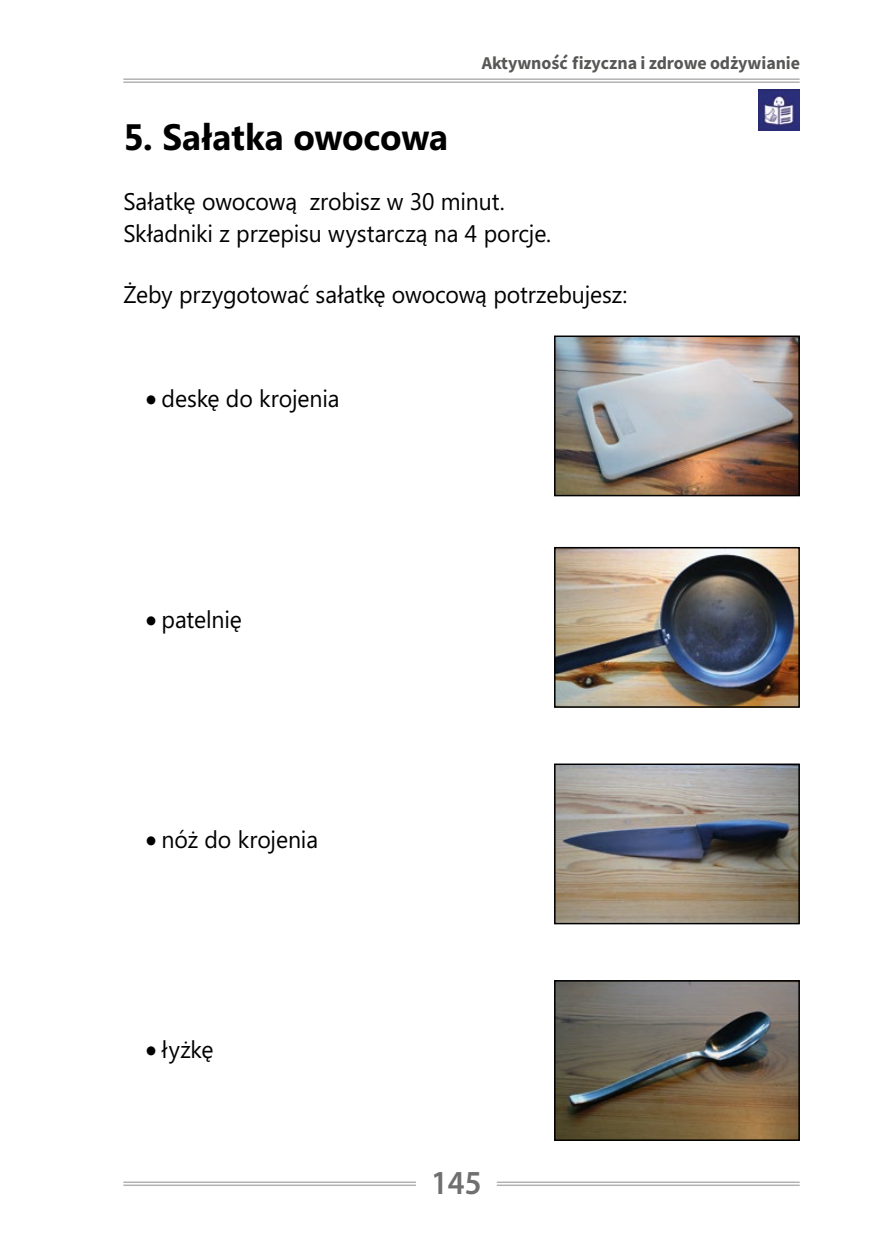
<style>
.page{position:relative;width:872px;height:1234px;background:#fff}
.page>*{position:absolute;margin:0;border:0;box-sizing:border-box;transform-origin:0 0}
.t1{font:700 36.75px "Microsoft Phags Pa";letter-spacing:-.005em;color:#000;scale:.96 1}
.t2{font:33.75px "Myriad Variable Concept";color:#706f6f;scale:.93 1}
.t3{font:24px/31.2px "Microsoft Phags Pa";letter-spacing:-.01em;color:#000;scale:.96 1}
.t4{font:18px "Source Sans Variable";letter-spacing:-.005em;color:#575756}
.s1{font-family:"Lato"}
</style>
<div class="page">
<hr style="left:123px;top:78px;width:676px;height:2px;background:#b3b2b2">
<hr style="left:123px;top:81px;width:676px;height:2px;background:#b3b2b2">
<hr style="left:123px;top:1181px;width:293px;height:1px;background:#b3b2b2">
<hr style="left:123px;top:1184px;width:293px;height:1px;background:#b3b2b2">
<hr style="left:497px;top:1181px;width:302px;height:1px;background:#b3b2b2">
<hr style="left:497px;top:1184px;width:302px;height:1px;background:#b3b2b2">
<img style="left:557px;top:338px;width:240px;height:155px">
<div style="left:554px;top:335px;width:246px;height:161px;border:2px solid #000"></div>
<img style="left:557px;top:550px;width:240px;height:154px">
<div style="left:554px;top:547px;width:246px;height:160px;border:2px solid #000"></div>
<img style="left:557px;top:766px;width:240px;height:155px">
<div style="left:554px;top:763px;width:246px;height:161px;border:2px solid #000"></div>
<img style="left:557px;top:982px;width:240px;height:155px">
<div style="left:554px;top:979px;width:246px;height:161px;border:2px solid #000"></div>
<img style="left:758px;top:89px;width:42px;height:42px">
<h1 class="t1" style="left:123px;top:111px;width:340px">5. Sałatka owocowa</h1>
<p class="t4" style="left:482px;top:52px;width:320px">Aktywność fizyczna i zdrowe odżywianie</p>
<p class="t3" style="left:123px;top:185px;width:447px">Sałatkę owocową zrobisz w 30 minut.<br>Składniki z przepisu wystarczą na 4 porcje.</p>
<p class="t3" style="left:123px;top:277px;width:527px">Żeby przygotować sałatkę owocową potrzebujesz:</p>
<p class="t3" style="left:145px;top:382px;width:204px"><span class="s1">•</span> deskę do krojenia</p>
<p class="t3" style="left:145px;top:602px;width:103px"><span class="s1">•</span> patelnię</p>
<p class="t3" style="left:145px;top:822px;width:182px"><span class="s1">•</span> nóż do krojenia</p>
<p class="t3" style="left:145px;top:1032px;width:73px"><span class="s1">•</span> łyżkę</p>
<h2 class="t2" style="left:431px;top:1162px;width:56px">145</h2>
</div>
